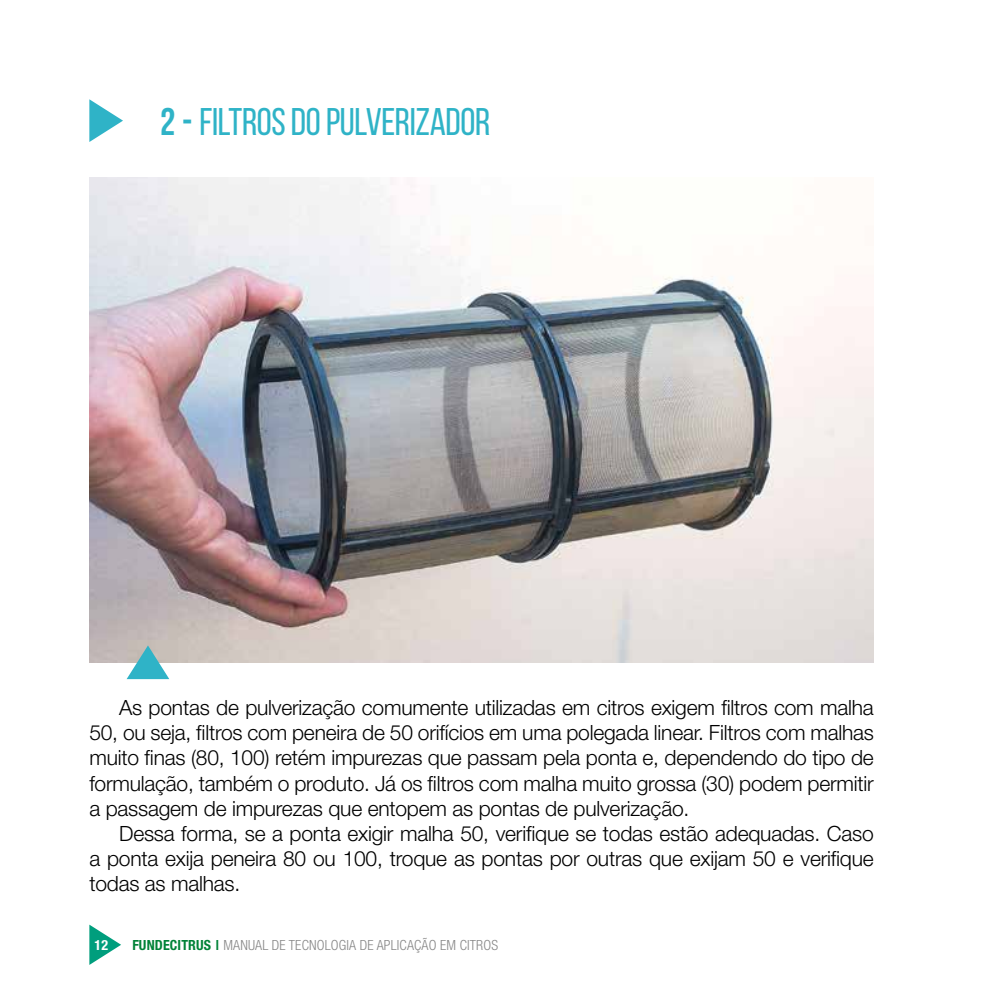
<style>
.page{position:relative;width:993px;height:993px;background:#fff}
.page>*{position:absolute;margin:0;border:0;box-sizing:border-box;transform-origin:0 0}
.t1{font:38.5px "Bebas Neue";letter-spacing:-.01em;color:#2fb3c7}
.t2{font:300 21px/25.2px "Helvetica Neue LT Std";letter-spacing:-.01em;color:#000;text-align:justify}
.t3{font:300 condensed 14px "Helvetica Neue LT Std";letter-spacing:.01em;color:#878787}
.t4{font:700 condensed 14px "Helvetica Neue LT Std";color:#fff}
.s1{font-weight:700}
.s2{font-weight:700;color:#008237}
.s3{font-weight:500;font-stretch:normal;color:#008237}
</style>
<div class="page">
<svg style="left:89px;top:924px;width:32px;height:40px"></svg>
<img style="left:89px;top:177px;width:784px;height:485px">
<svg style="left:89px;top:99px;width:34px;height:43px"></svg>
<svg style="left:126px;top:645px;width:43px;height:34px"></svg>
<h1 class="t1" style="left:160px;top:101px;width:331px"><span class="s1">2 -</span> FILTROS DO PULVERIZADOR</h1>
<p class="t2" style="left:89px;top:694px;width:785px;text-indent:30px">As pontas de pulverização comumente utilizadas em citros exigem filtros com malha 50, ou seja, filtros com peneira de 50 orifícios em uma polegada linear. Filtros com malhas muito finas (80, 100) retém impurezas que passam pela ponta e, dependendo do tipo de formulação, também o produto. Já os filtros com malha muito grossa (30) podem permitir a passagem de impurezas que entopem as pontas de pulverização.</p>
<p class="t2" style="left:89px;top:820px;width:785px;text-indent:30px">Dessa forma, se a ponta exigir malha 50, verifique se todas estão adequadas. Caso a ponta exija peneira 80 ou 100, troque as pontas por outras que exijam 50 e verifique todas as malhas.</p>
<p class="t4" style="left:94px;top:936px;width:15px">12</p>
<p class="t3" style="left:132px;top:937px;width:367px"><span class="s2">FUNDECITRUS</span> <span class="s3">I</span> MANUAL DE TECNOLOGIA DE APLICAÇÃO EM CITROS</p>
</div>
